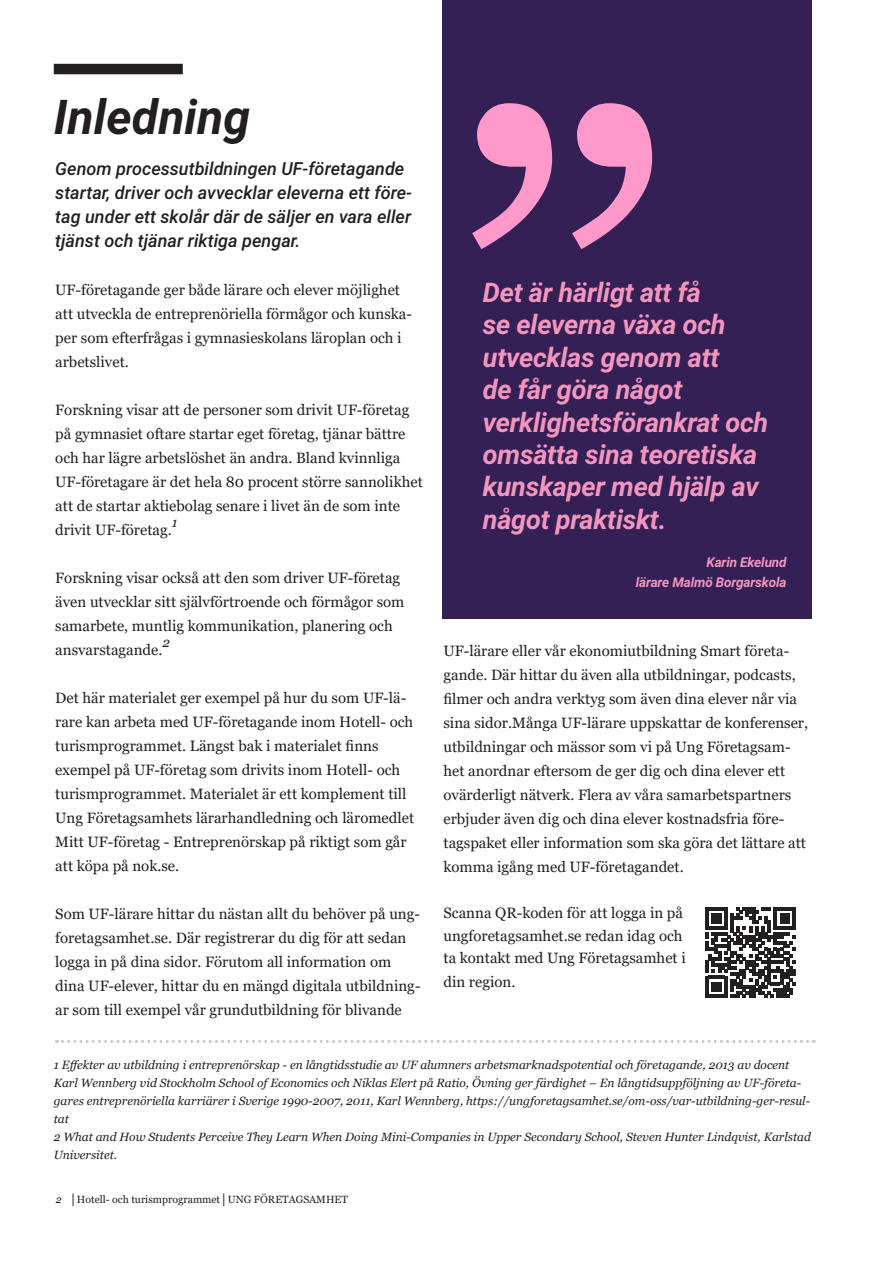
<style>
.page{position:relative;width:893px;height:1263px;background:#fff}
.page>*{position:absolute;margin:0;border:0;box-sizing:border-box;transform-origin:0 0}
.t1{font:553.35px "Georgia";color:#f9c}
.t2{font:italic 700 48px "Roboto";color:#231f20}
.t3{font:italic 700 27px/32.5px "Roboto";letter-spacing:-.01em;color:#f395bf}
.t4{font:italic 500 18px/24px "Roboto";color:#231f20}
.t5{font:15px/24px "Georgia";color:#231f20}
.t6{font:italic 700 13.5px/19.8px "Roboto";letter-spacing:-.01em;color:#f395bf;text-align:right}
.t7{font:italic 13.5px "Georgia";color:#231f20}
.t8{font:italic 12px/18px "Georgia";color:#231f20}
.t9{font:10.5px "Georgia";color:#231f20}
.s1{font-style:italic}
</style>
<div class="page">
<svg style="left:56px;top:1040px;width:758px;height:3px"></svg>
<div style="left:54px;top:64px;width:129px;height:10px;background:#231f20"></div>
<svg style="left:705px;top:907px;width:90px;height:90px"></svg>
<div style="left:443px;top:0;width:369px;height:619px;background:#342054"></div>
<p class="t2" style="left:54px;top:83px;width:198px">Inledning</p>
<p class="t1" style="left:446px;top:-9px;width:228px">”</p>
<p class="t3" style="left:483px;top:275px;width:287px">Det är härligt att få<br>se eleverna växa och utvecklas genom att<br>de får göra något verklighetsförankrat och omsätta sina teoretiska kunskaper med hjälp av något praktiskt.</p>
<p class="t6" style="left:636px;top:552px;width:152px">Karin Ekelund<br>lärare Malmö Borgarskola</p>
<p class="t4" style="left:55px;top:156px;width:358px">Genom processutbildningen UF-företagande startar, driver och avvecklar eleverna ett före&shy;tag under ett skolår där de säljer en vara eller tjänst och tjänar riktiga pengar.</p>
<p class="t5" style="left:55px;top:278px;width:358px">UF-företagande ger både lärare och elever möjlighet att utveckla de entreprenöriella förmågor och kunska&shy;per som efterfrågas i gymnasieskolans läroplan och i arbetslivet.</p>
<p class="t5" style="left:55px;top:398px;width:369px">Forskning visar att de personer som drivit UF-företag på gymnasiet oftare startar eget företag, tjänar bättre och har lägre arbetslöshet än andra. Bland kvinnliga UF-företagare är det hela 80 procent större sannolikhet att de startar aktiebolag senare i livet än de som inte drivit UF-företag.</p>
<p class="t7" style="left:172px;top:514px;width:7px">1</p>
<p class="t5" style="left:55px;top:566px;width:351px">Forskning visar också att den som driver UF-företag även utvecklar sitt självförtroende och förmågor som samarbete, muntlig kommunikation, planering och ansvarstagande.</p>
<p class="t7" style="left:163px;top:634px;width:9px">2</p>
<p class="t5" style="left:443px;top:639px;width:366px">UF-lärare eller vår ekonomiutbildning Smart företa&shy;gande. Där hittar du även alla utbildningar, podcasts, filmer och andra verktyg som även dina elever når via sina sidor.Många UF-lärare uppskattar de konferenser, utbildningar och mässor som vi på Ung Företagsam&shy;het anordnar eftersom de ger dig och dina elever ett ovärderligt nätverk. Flera av våra samarbetspartners erbjuder även dig och dina elever kostnadsfria före&shy;tagspaket eller information som ska göra det lättare att komma igång med UF-företagandet.</p>
<p class="t5" style="left:443px;top:902px;width:244px;line-height:22.5px">Scanna QR-koden för att logga in på ungforetagsamhet.se redan idag och ta kontakt med Ung Företagsamhet i</p>
<p class="t5" style="left:443px;top:970px;width:73px">din region.</p>
<p class="t5" style="left:55px;top:686px;width:360px">Det här materialet ger exempel på hur du som UF-lä&shy;rare kan arbeta med UF-företagande inom Hotell- och turismprogrammet. Längst bak i materialet finns exempel på UF-företag som drivits inom Hotell- och turismprogrammet. Materialet är ett komplement till Ung Företagsamhets lärarhandledning och läromedlet Mitt UF-företag - Entreprenörskap på riktigt som går att köpa på nok.se.</p>
<p class="t5" style="left:55px;top:902px;width:367px">Som UF-lärare hittar du nästan allt du behöver på ung&shy;foretagsamhet.se. Där registrerar du dig för att sedan logga in på dina sidor. Förutom all information om dina UF-elever, hittar du en mängd digitala utbildning&shy;ar som till exempel vår grundutbildning för blivande</p>
<p class="t8" style="left:54px;top:1056px;width:758px">1 Effekter av utbildning i entreprenörskap - en långtidsstudie av UF alumners arbetsmarknadspotential och företagande, 2013 av docent Karl Wennberg vid Stockholm School of Economics och Niklas Elert på Ratio, Övning ger färdighet – En långtidsuppföljning av UF-företa&shy;gares entreprenöriella karriärer i Sverige 1990-2007, 2011, Karl Wennberg, https://ungforetagsamhet.se/om-oss/var-utbildning-ger-resul&shy;tat</p>
<p class="t8" style="left:54px;top:1128px;width:759px">2 What and How Students Perceive They Learn When Doing Mini-Companies in Upper Secondary School, Steven Hunter Lindqvist, Karlstad<br>Universitet.</p>
<p class="t9" style="left:56px;top:1193px;width:293px"><span class="s1">2</span> │Hotell- och turismprogrammet│UNG FÖRETAGSAMHET</p>
</div>
